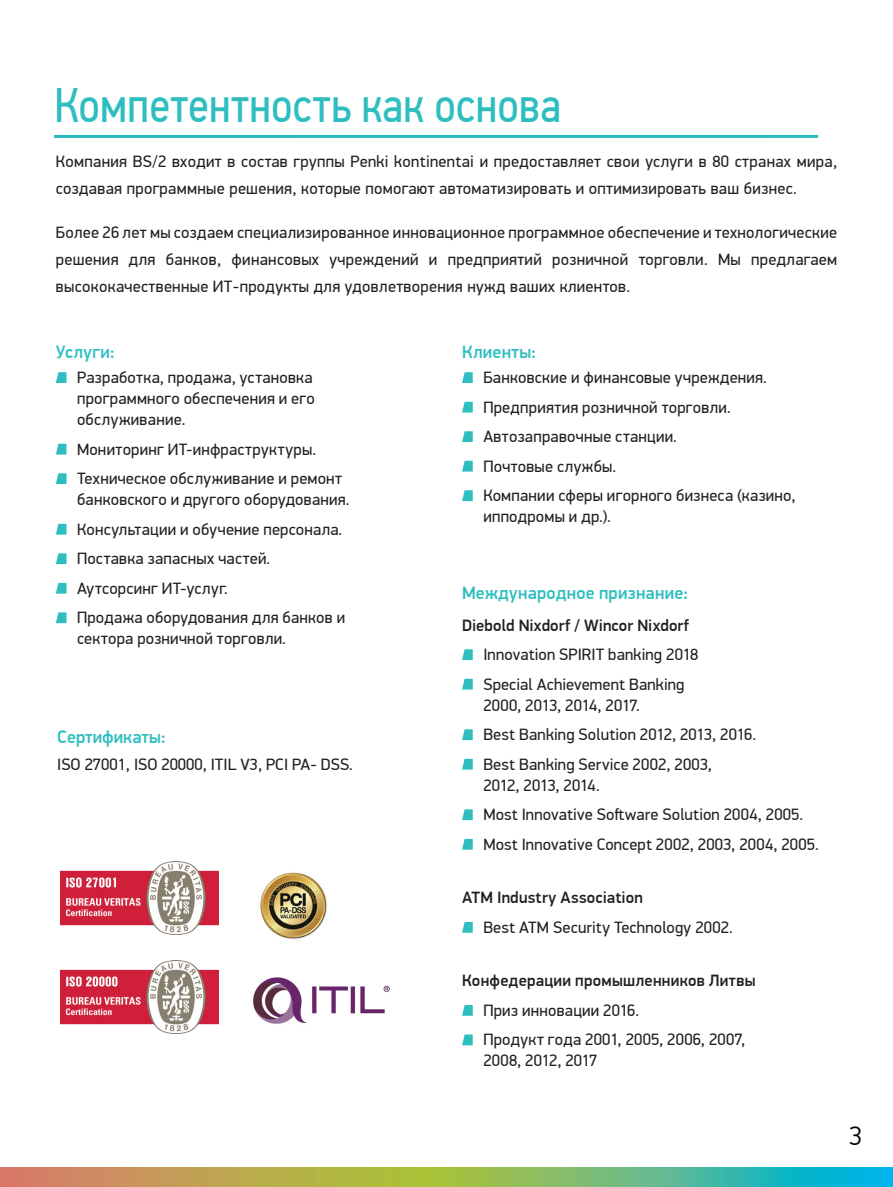
<style>
.page{position:relative;width:893px;height:1187px;background:#fff}
.page>*{position:absolute;margin:0;border:0;box-sizing:border-box;transform-origin:0 0}
.t1{font:49.5px "PF Din Text Cond Pro";color:#2ebec0}
.t2{font:300 27px "PF Din Display Pro";color:#000}
.t3{font:500 18px "PF Din Display Pro";letter-spacing:.01em;color:#2ebec0}
.t4{font:16.5px/29.5px "PF Din Display Pro";letter-spacing:.015em;color:#231f20}
.t5{font:500 16.5px "PF Din Display Pro";letter-spacing:.015em;color:#231f20}
</style>
<div class="page">
<svg style="left:1px;top:1167px;width:892px;height:19px;background:#88ad72"></svg>
<svg style="left:0;top:1167px;width:1px;height:19px"></svg>
<svg style="left:56px;top:372px;width:10px;height:11px"></svg>
<svg style="left:56px;top:444px;width:10px;height:10px"></svg>
<svg style="left:56px;top:473px;width:10px;height:11px"></svg>
<svg style="left:56px;top:524px;width:10px;height:10px"></svg>
<svg style="left:56px;top:553px;width:10px;height:11px"></svg>
<svg style="left:56px;top:583px;width:10px;height:10px"></svg>
<svg style="left:56px;top:612px;width:10px;height:11px"></svg>
<svg style="left:462px;top:649px;width:11px;height:11px"></svg>
<svg style="left:462px;top:678px;width:11px;height:11px"></svg>
<svg style="left:462px;top:729px;width:11px;height:11px"></svg>
<svg style="left:462px;top:758px;width:11px;height:11px"></svg>
<svg style="left:462px;top:809px;width:11px;height:11px"></svg>
<svg style="left:462px;top:838px;width:11px;height:11px"></svg>
<svg style="left:462px;top:921px;width:11px;height:11px"></svg>
<svg style="left:462px;top:1005px;width:11px;height:10px"></svg>
<svg style="left:462px;top:1034px;width:11px;height:11px"></svg>
<img style="left:253px;top:977px;width:137px;height:47px">
<img style="left:61px;top:960px;width:157px;height:73px">
<img style="left:61px;top:861px;width:157px;height:73px">
<img style="left:260px;top:872px;width:67px;height:67px">
<svg style="left:462px;top:372px;width:11px;height:11px"></svg>
<svg style="left:462px;top:402px;width:11px;height:10px"></svg>
<svg style="left:462px;top:431px;width:11px;height:11px"></svg>
<svg style="left:462px;top:461px;width:11px;height:10px"></svg>
<svg style="left:462px;top:490px;width:11px;height:11px"></svg>
<div style="left:54px;top:135px;width:764px;height:3px;border:2px solid #2ebec0"></div>
<h1 class="t1" style="left:54px;top:75px;width:509px">Компетентность как основа</h1>
<p class="t4" style="left:56px;top:148px;width:783px;line-height:27px">Компания BS/2 входит в состав группы Penki kontinentai и предоставляет свои услуги в 80 странах мира, создавая программные решения, которые помогают автоматизировать и оптимизировать ваш бизнес.</p>
<p class="t4" style="left:56px;top:219px;width:783px;line-height:27px;text-align:justify">Более 26 лет мы создаем специализированное инновационное программное обеспечение и технологические решения для банков, финансовых учреждений и предприятий розничной торговли. Мы предлагаем высококачественные ИТ-продукты для удовлетворения нужд ваших клиентов.</p>
<p class="t3" style="left:56px;top:341px;width:60px">Услуги:</p>
<p class="t4" style="left:77px;top:367px;width:239px;line-height:21px">Разработка, продажа, установка программного обеспечения и его обслуживание.</p>
<p class="t4" style="left:77px;top:434px;width:266px">Мониторинг ИТ-инфраструктуры.<br>Техническое обслуживание и ремонт</p>
<p class="t4" style="left:77px;top:485px;width:274px">банковского и другого оборудования.<br>Консультации и обучение персонала.<br>Поставка запасных частей.<br>Аутсорсинг ИТ-услуг.<br>Продажа оборудования для банков и</p>
<p class="t4" style="left:77px;top:624px;width:210px">сектора розничной торговли.</p>
<p class="t3" style="left:57px;top:725px;width:110px">Cертификаты:</p>
<p class="t4" style="left:57px;top:749px;width:297px">ISO 27001, ISO 20000, ITIL V3, PCI PA- DSS.</p>
<p class="t3" style="left:462px;top:341px;width:76px">Клиенты:</p>
<p class="t4" style="left:483px;top:363px;width:314px">Банковские и финансовые учреждения.<br>Предприятия розничной торговли.<br>Автозаправочные станции.<br>Почтовые службы.<br>Компании сферы игорного бизнеса (казино,</p>
<p class="t4" style="left:483px;top:502px;width:129px">ипподромы и др.).</p>
<p class="t3" style="left:462px;top:582px;width:228px">Международное признание:</p>
<p class="t5" style="left:462px;top:615px;width:228px">Diebold Nixdorf / Wincor Nixdorf</p>
<p class="t4" style="left:483px;top:639px;width:217px">Innovation SPIRIT banking 2018<br>Special Achievement Banking</p>
<p class="t4" style="left:483px;top:690px;width:274px">2000, 2013, 2014, 2017.<br>Best Banking Solution 2012, 2013, 2016.<br>Best Banking Service 2002, 2003,</p>
<p class="t4" style="left:483px;top:770px;width:337px">2012, 2013, 2014.<br>Most Innovative Software Solution 2004, 2005.<br>Most Innovative Concept 2002, 2003, 2004, 2005.</p>
<p class="t5" style="left:462px;top:887px;width:182px">ATM Industry Association</p>
<p class="t4" style="left:483px;top:912px;width:251px">Best ATM Security Technology 2002.</p>
<p class="t5" style="left:462px;top:970px;width:295px">Конфедерации промышленников Литвы</p>
<p class="t4" style="left:483px;top:995px;width:263px">Приз инновации 2016.<br>Продукт года 2001, 2005, 2006, 2007,</p>
<p class="t4" style="left:483px;top:1046px;width:116px">2008, 2012, 2017</p>
<h2 class="t2" style="left:849px;top:1119px;width:15px">3</h2>
</div>
